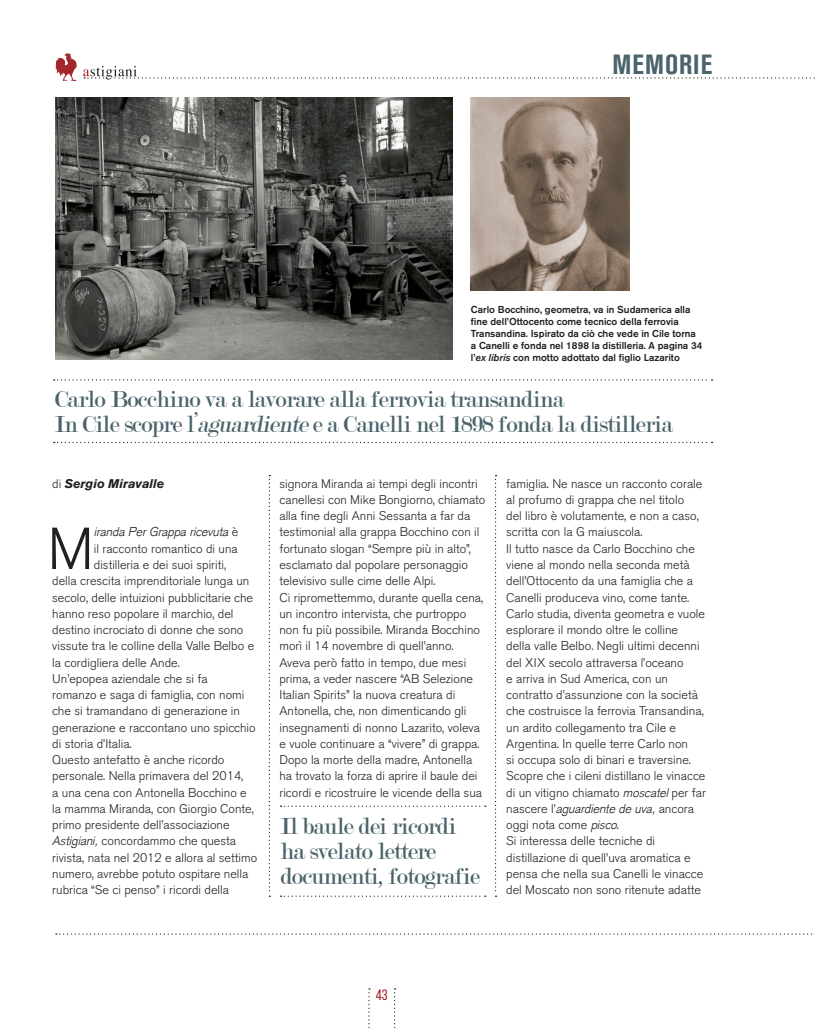
<style>
.page{position:relative;width:815px;height:1028px;background:#fff}
.page>*{position:absolute;margin:0;border:0;box-sizing:border-box;transform-origin:0 0}
.t1{font:300 58.5px "Akzidenz Grotesk BE";color:#231f20}
.t2{font:700 condensed 27.5px "Akzidenz Grotesk BE";letter-spacing:.04em;color:#4b646b}
.t3{font:25px "Modern";letter-spacing:-.03em;color:#4b646b}
.t4{font:15px "Bebas Neue";color:#a2262a}
.t5{font:300 12.5px/16.2px "Akzidenz Grotesk BE";color:#231f20}
.t6{font:italic 300 12.5px "Akzidenz Grotesk";color:#231f20}
.t7{font:italic 700 12.5px "Akzidenz Grotesk BE";color:#231f20}
.t8{font:500 10px/12px "Akzidenz Grotesk BE";color:#231f20}
.s1{font-style:italic}
.s2{font-weight:300;font-style:normal}
.s3{font-family:"Akzidenz Grotesk BE";font-style:normal}
.s4{font-family:"Akzidenz Grotesk";font-style:italic}
</style>
<div class="page">
<svg style="left:368px;top:988px;width:2px;height:40px"></svg>
<svg style="left:394px;top:988px;width:2px;height:40px"></svg>
<svg style="left:56px;top:53px;width:21px;height:28px"></svg>
<svg style="left:83px;top:66px;width:732px;height:14px"></svg>
<svg style="left:56px;top:933px;width:759px;height:1px"></svg>
<svg style="left:54px;top:379px;width:659px;height:1px"></svg>
<svg style="left:54px;top:442px;width:659px;height:1px"></svg>
<svg style="left:281px;top:805px;width:205px;height:2px"></svg>
<svg style="left:281px;top:895px;width:205px;height:1px"></svg>
<img style="left:56px;top:98px;width:397px;height:261px">
<img style="left:471px;top:98px;width:158px;height:193px">
<svg style="left:495px;top:475px;width:2px;height:421px"></svg>
<svg style="left:269px;top:475px;width:1px;height:421px"></svg>
<p class="t2" style="left:612px;top:48px;width:101px">MEMORIE</p>
<p class="t8" style="left:471px;top:303px;width:233px">Carlo Bocchino, geometra, va in Sudamerica alla fine dell’Ottocento come tecnico della ferrovia Transandina. Ispirato da ciò che vede in Cile torna a Canelli e fonda nel 1898 la distilleria. A pagina 34 l’<span class="s1">ex libris</span> con motto adottato dal figlio Lazarito</p>
<p class="t3" style="left:55px;top:386px;width:511px">Carlo Bocchino va a lavorare alla ferrovia transandina</p>
<p class="t3" style="left:55px;top:411px;width:620px">In Cile scopre l’<span class="s1">aguardiente</span>e a Canelli nel 1898 fonda la distilleria</p>
<p class="t7" style="left:52px;top:476px;width:114px"><span class="s2">di</span> Sergio Miravalle</p>
<p class="t1" style="left:48px;top:516px;width:48px">M</p>
<p class="t6" style="left:94px;top:525px;width:146px">iranda Per Grappa ricevuta <span class="s3">è</span></p>
<p class="t5" style="left:94px;top:540px;width:146px">il racconto romantico di una</p>
<p class="t5" style="left:94px;top:557px;width:134px">distilleria e dei suoi spiriti,</p>
<p class="t5" style="left:52px;top:573px;width:199px">della crescita imprenditoriale lunga un</p>
<p class="t5" style="left:52px;top:589px;width:202px">secolo, delle intuizioni pubblicitarie che</p>
<p class="t5" style="left:52px;top:605px;width:183px">hanno reso popolare il marchio, del</p>
<p class="t5" style="left:52px;top:622px;width:193px">destino incrociato di donne che sono</p>
<p class="t5" style="left:52px;top:638px;width:204px">vissute tra le colline della Valle Belbo e</p>
<p class="t5" style="left:52px;top:654px;width:129px">la cordigliera delle Ande.</p>
<p class="t5" style="left:52px;top:670px;width:205px">Un’epopea aziendale che si fa<br>romanzo e saga di famiglia, con nomi che si tramandano di generazione in generazione e raccontano uno spicchio di storia d’Italia.</p>
<p class="t5" style="left:52px;top:752px;width:206px">Questo antefatto è anche ricordo personale. Nella primavera del 2014,<br>a una cena con Antonella Bocchino e la mamma Miranda, con Giorgio Conte, primo presidente dell’associazione <span class="s4">Astigiani,</span> concordammo che questa rivista, nata nel 2012 e allora al settimo numero, avrebbe potuto ospitare nella rubrica “Se ci penso” i ricordi della</p>
<p class="t5" style="left:279px;top:475px;width:207px">signora Miranda ai tempi degli incontri canellesi con Mike Bongiorno, chiamato alla fine degli Anni Sessanta a far da testimonial alla grappa Bocchino con il fortunato slogan “Sempre più in alto”, esclamato dal popolare personaggio televisivo sulle cime delle Alpi.</p>
<p class="t5" style="left:279px;top:589px;width:205px">Ci ripromettemmo, durante quella cena, un incontro intervista, che purtroppo non fu più possibile. Miranda Bocchino morì il 14 novembre di quell’anno.<br>Aveva però fatto in tempo, due mesi prima, a veder nascere “AB Selezione Italian Spirits” la nuova creatura di Antonella, che, non dimenticando gli insegnamenti di nonno Lazarito, voleva e vuole continuare a “vivere” di grappa.</p>
<p class="t5" style="left:279px;top:752px;width:204px">Dopo la morte della madre, Antonella ha trovato la forza di aprire il baule dei ricordi e ricostruire le vicende della sua</p>
<p class="t3" style="left:280px;top:813px;width:177px">Il baule dei ricordi</p>
<p class="t3" style="left:280px;top:838px;width:157px">ha svelato lettere</p>
<p class="t3" style="left:280px;top:863px;width:201px">documenti, fotografie</p>
<p class="t5" style="left:506px;top:475px;width:198px">famiglia. Ne nasce un racconto corale al profumo di grappa che nel titolo del libro è volutamente, e non a caso, scritta con la G maiuscola.</p>
<p class="t5" style="left:506px;top:540px;width:201px">Il tutto nasce da Carlo Bocchino che viene al mondo nella seconda metà dell’Ottocento da una famiglia che a Canelli produceva vino, come tante.<br>Carlo studia, diventa geometra e vuole esplorare il mondo oltre le colline<br>della valle Belbo. Negli ultimi decenni del XIX secolo attraversa l’oceano<br>e arriva in Sud America, con un contratto d’assunzione con la società che costruisce la ferrovia Transandina, un ardito collegamento tra Cile e Argentina. In quelle terre Carlo non<br>si occupa solo di binari e traversine.<br>Scopre che i cileni distillano le vinacce di un vitigno chiamato <span class="s4">moscatel</span> per far nascere l’<span class="s4">aguardiente de uva,</span> ancora oggi nota come <span class="s4">pisco</span>.</p>
<p class="t5" style="left:506px;top:833px;width:199px">Si interessa delle tecniche di distillazione di quell’uva aromatica e pensa che nella sua Canelli le vinacce del Moscato non sono ritenute adatte</p>
<p class="t4" style="left:376px;top:987px;width:13px">43</p>
</div>
